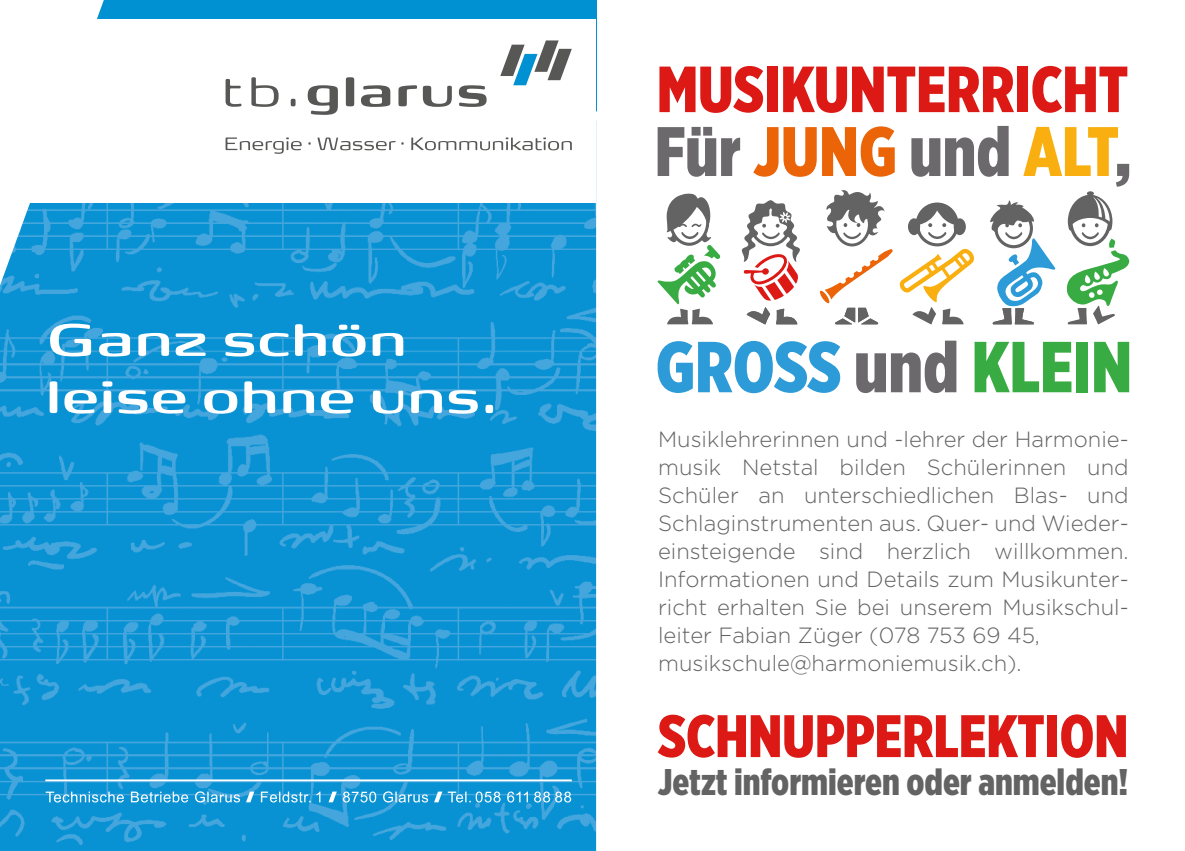
<style>
.page{position:relative;width:1185px;height:851px;background:#fff}
.page>*{position:absolute;margin:0;border:0;box-sizing:border-box;transform-origin:0 0}
.t1{font:900 59.8px "Gotham X Narrow";color:#dc1915}
.t2{font:900 37px "Gotham X Narrow";color:#646363}
.t3{font:300 22px/28px "Gotham";color:#646363}
</style>
<div class="page">
<svg style="left:659px;top:66px;width:104px;height:47px"></svg>
<div style="left:767px;top:67px;width:11px;height:45px;background:#dc1915"></div>
<svg style="left:783px;top:67px;width:231px;height:46px"></svg>
<div style="left:1017px;top:67px;width:11px;height:45px;background:#dc1915"></div>
<svg style="left:1032px;top:66px;width:95px;height:47px"></svg>
<svg style="left:658px;top:126px;width:471px;height:198px"></svg>
<svg style="left:658px;top:341px;width:182px;height:52px"></svg>
<svg style="left:856px;top:340px;width:100px;height:53px"></svg>
<svg style="left:974px;top:342px;width:97px;height:50px"></svg>
<div style="left:1076px;top:342px;width:12px;height:50px;background:#39ab43"></div>
<svg style="left:1094px;top:342px;width:35px;height:50px;background:#5bb964"></svg>
<img style="left:0;top:203px;width:596px;height:647px">
<div style="left:97px;top:0;width:499px;height:19px;background:#0091d3"></div>
<hr style="left:45px;top:779px;width:527px;height:2px;background:#fff">
<svg style="left:500px;top:40px;width:72px;height:45px"></svg>
<svg style="left:226px;top:79px;width:15px;height:28px"></svg>
<svg style="left:251px;top:77px;width:28px;height:30px"></svg>
<svg style="left:291px;top:99px;width:5px;height:7px"></svg>
<svg style="left:308px;top:85px;width:30px;height:30px"></svg>
<svg style="left:346px;top:77px;width:8px;height:29px"></svg>
<svg style="left:361px;top:85px;width:29px;height:22px"></svg>
<svg style="left:398px;top:85px;width:19px;height:21px"></svg>
<svg style="left:423px;top:86px;width:29px;height:21px"></svg>
<svg style="left:459px;top:85px;width:28px;height:22px"></svg>
<svg style="left:226px;top:137px;width:76px;height:17px"></svg>
<svg style="left:317px;top:137px;width:87px;height:13px"></svg>
<svg style="left:411px;top:137px;width:161px;height:13px"></svg>
<svg style="left:50px;top:381px;width:443px;height:32px"></svg>
<svg style="left:50px;top:323px;width:353px;height:33px"></svg>
<svg style="left:46px;top:791px;width:525px;height:11px;background:#50b1df"></svg>
<p class="t3" style="left:658px;top:424px;width:472px">Musiklehrerinnen und -lehrer der Harmonie&shy;musik Netstal bilden Schülerinnen und Schüler an unterschiedlichen Blas- und Schlaginstrumenten aus. Quer- und Wieder&shy;einsteigende sind herzlich willkommen.<br>Informationen und Details zum Musikunter&shy;richt erhalten Sie bei unserem Musikschul&shy;leiter Fabian Züger (078 753 69 45, musikschule@harmoniemusik.ch).</p>
<h1 class="t1" style="left:658px;top:698px;width:472px">SCHNUPPERLEKTION</h1>
<h2 class="t2" style="left:658px;top:758px;width:472px">Jetzt informieren oder anmelden!</h2>
</div>
